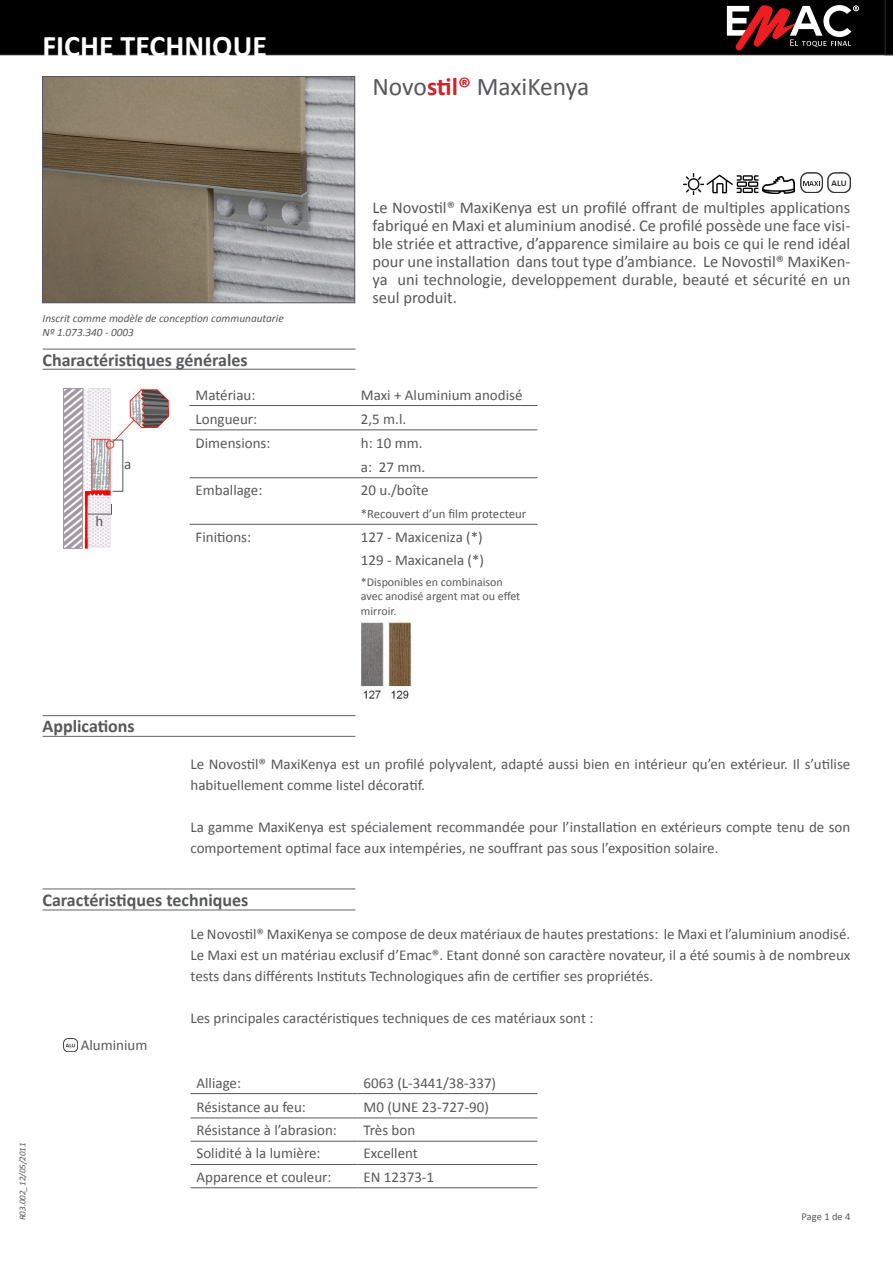
<style>
.page{position:relative;width:893px;height:1263px;background:#fff}
.page>*{position:absolute;margin:0;border:0;box-sizing:border-box;transform-origin:0 0}
.t1{font:700 30px "Calibri";color:#fff}
.t2{font:25.5px "Calibri";letter-spacing:-.005em;color:#57585a}
.t3{font:700 18px "Calibri";color:#57585a}
.t4{font:16.5px/18px "Calibri";color:#57585a;text-align:justify}
.Párrafo_14{font:15px/21px "Calibri";color:#57585a}
.t5{font:12.75px "Calibri";color:#57585a}
.t6{font:12px/14.4px "Calibri";color:#57585a}
.t7{font:italic 11.25px "Calibri";color:#57585a}
.t8{font:10.5px "Calibri";letter-spacing:-.005em;color:#57585a}
.t9{font:italic 9px "Calibri";color:#57585a}
.s1{font-weight:700;color:#d1232a}
</style>
<div class="page">
<div style="left:0;top:0;width:884px;height:55px;background:#000"></div>
<svg style="left:884px;top:0;width:9px;height:55px"></svg>
<svg style="left:727px;top:5px;width:132px;height:45px"></svg>
<img style="left:361px;top:621px;width:51px;height:78px">
<img style="left:64px;top:389px;width:104px;height:160px">
<svg style="left:706px;top:174px;width:52px;height:19px"></svg>
<img style="left:827px;top:172px;width:23px;height:21px">
<hr style="left:43px;top:349px;width:313px;height:1px;background:#636366">
<hr style="left:43px;top:369px;width:313px;height:1px;background:#636366">
<svg style="left:87px;top:504px;width:25px;height:10px"></svg>
<div style="left:112px;top:440px;width:11px;height:51px;border:1px solid #57585a"></div>
<hr style="left:190px;top:405px;width:165px;height:1px;background:#57585a">
<hr style="left:355px;top:405px;width:182px;height:1px;background:#57585a">
<hr style="left:190px;top:429px;width:165px;height:1px;background:#57585a">
<hr style="left:355px;top:429px;width:182px;height:1px;background:#57585a">
<hr style="left:190px;top:477px;width:165px;height:1px;background:#57585a">
<hr style="left:355px;top:477px;width:182px;height:1px;background:#57585a">
<hr style="left:190px;top:524px;width:165px;height:1px;background:#57585a">
<hr style="left:355px;top:524px;width:182px;height:1px;background:#57585a">
<hr style="left:43px;top:715px;width:312px;height:1px;background:#636366">
<hr style="left:43px;top:736px;width:312px;height:1px;background:#636366">
<img style="left:64px;top:1039px;width:14px;height:12px">
<hr style="left:190px;top:1093px;width:167px;height:1px;background:#57585a">
<hr style="left:190px;top:1118px;width:167px;height:1px;background:#57585a">
<hr style="left:190px;top:1141px;width:167px;height:1px;background:#57585a">
<hr style="left:190px;top:1164px;width:167px;height:1px;background:#57585a">
<hr style="left:190px;top:1187px;width:167px;height:1px;background:#57585a">
<hr style="left:357px;top:1093px;width:180px;height:1px;background:#57585a">
<hr style="left:357px;top:1118px;width:180px;height:1px;background:#57585a">
<hr style="left:357px;top:1141px;width:180px;height:1px;background:#57585a">
<hr style="left:357px;top:1164px;width:180px;height:1px;background:#57585a">
<hr style="left:357px;top:1187px;width:180px;height:1px;background:#57585a">
<hr style="left:43px;top:888px;width:312px;height:1px;background:#636366">
<hr style="left:43px;top:910px;width:312px;height:1px;background:#636366">
<img style="left:44px;top:78px;width:309px;height:223px">
<div style="left:42px;top:76px;width:313px;height:227px;border:1px solid #57585a"></div>
<img style="left:800px;top:173px;width:23px;height:20px">
<img style="left:683px;top:173px;width:21px;height:21px">
<img style="left:763px;top:176px;width:31px;height:17px">
<p class="t1" style="left:99px;top:27px;width:133px">A É NICA</p>
<p class="t1" style="left:43px;top:27px;width:226px">FICHE TECHNIQUE</p>
<p class="t7" style="left:43px;top:311px;width:243px">Inscrit comme modèle de conception communautarie</p>
<p class="t7" style="left:43px;top:324px;width:93px">Nº 1.073.340 - 0003</p>
<p class="t3" style="left:43px;top:348px;width:207px">Charactéristiques générales</p>
<p class="t2" style="left:372px;top:70px;width:218px">Novo<span class="s1">stil®</span> MaxiKenya</p>
<p class="t4" style="left:372px;top:198px;width:479px">Le Novostil® MaxiKenya est un profilé offrant de multiples applications fabriqué en Maxi et aluminium anodisé. Ce profilé possède une face visi&shy;ble striée et attractive, d’apparence similaire au bois ce qui le rend idéal pour une installation dans tout type d’ambiance. Le Novostil® MaxiKen&shy;ya uni technologie, developpement durable, beauté et sécurité en un seul produit.</p>
<p class="Párrafo_14" style="left:96px;top:511px;width:9px">h</p>
<p class="Párrafo_14" style="left:124px;top:454px;width:9px">a</p>
<p class="Párrafo_14" style="left:196px;top:384px;width:61px">Matériau:</p>
<p class="Párrafo_14" style="left:361px;top:384px;width:163px">Maxi + Aluminium anodisé</p>
<p class="Párrafo_14" style="left:196px;top:408px;width:63px">Longueur:</p>
<p class="Párrafo_14" style="left:361px;top:408px;width:47px">2,5 m.l.</p>
<p class="Párrafo_14" style="left:196px;top:432px;width:76px">Dimensions:</p>
<p class="Párrafo_14" style="left:361px;top:432px;width:63px">h: 10 mm.</p>
<p class="Párrafo_14" style="left:361px;top:456px;width:66px">a: 27 mm.</p>
<p class="Párrafo_14" style="left:196px;top:480px;width:68px">Emballage:</p>
<p class="Párrafo_14" style="left:361px;top:480px;width:69px">20 u./boîte</p>
<p class="t5" style="left:361px;top:506px;width:167px">*Recouvert d’un film protecteur</p>
<p class="Párrafo_14" style="left:196px;top:526px;width:57px">Finitions:</p>
<p class="Párrafo_14" style="left:361px;top:526px;width:123px">127 - Maxiceniza (*)</p>
<p class="Párrafo_14" style="left:361px;top:549px;width:125px">129 - Maxicanela (*)</p>
<p class="t6" style="left:361px;top:575px;width:161px">*Disponibles en combinaison avec anodisé argent mat ou effet mirroir.</p>
<p class="t9" style="left:16px;top:1220px;width:79px;rotate:-90deg">R03.002_12/05/2011</p>
<p class="t3" style="left:43px;top:715px;width:94px">Applications</p>
<p class="Párrafo_14" style="left:190px;top:753px;width:661px">Le Novostil® MaxiKenya est un profilé polyvalent, adapté aussi bien en intérieur qu’en extérieur. Il s’utilise habituellement comme listel décoratif.</p>
<p class="Párrafo_14" style="left:190px;top:816px;width:661px">La gamme MaxiKenya est spécialement recommandée pour l’installation en extérieurs compte tenu de son comportement optimal face aux intempéries, ne souffrant pas sous l’exposition solaire.</p>
<p class="t3" style="left:43px;top:888px;width:207px">Caractéristiques techniques</p>
<p class="Párrafo_14" style="left:81px;top:1035px;width:68px">Aluminium</p>
<p class="Párrafo_14" style="left:190px;top:923px;width:661px;text-align:justify">Le Novostil® MaxiKenya se compose de deux matériaux de hautes prestations: le Maxi et l’aluminium anodisé.<br>Le Maxi est un matériau exclusif d’Emac®. Etant donné son caractère novateur, il a été soumis à de nombreux tests dans différents Instituts Technologiques afin de certifier ses propriétés.</p>
<p class="Párrafo_14" style="left:190px;top:1007px;width:404px">Les principales caractéristiques techniques de ces matériaux sont :</p>
<p class="Párrafo_14" style="left:196px;top:1072px;width:46px">Alliage:</p>
<p class="Párrafo_14" style="left:363px;top:1072px;width:134px">6063 (L-3441/38-337)</p>
<p class="Párrafo_14" style="left:196px;top:1096px;width:111px">Résistance au feu:</p>
<p class="Párrafo_14" style="left:363px;top:1096px;width:127px">M0 (UNE 23-727-90)</p>
<p class="Párrafo_14" style="left:196px;top:1120px;width:142px">Résistance à l’abrasion:</p>
<p class="Párrafo_14" style="left:363px;top:1120px;width:53px">Très bon</p>
<p class="Párrafo_14" style="left:196px;top:1143px;width:126px">Solidité à la lumière:</p>
<p class="Párrafo_14" style="left:363px;top:1143px;width:56px">Excellent</p>
<p class="Párrafo_14" style="left:196px;top:1166px;width:137px">Apparence et couleur:</p>
<p class="Párrafo_14" style="left:363px;top:1166px;width:72px">EN 12373-1</p>
<p class="t8" style="left:802px;top:1210px;width:50px">Page 1 de 4</p>
</div>
